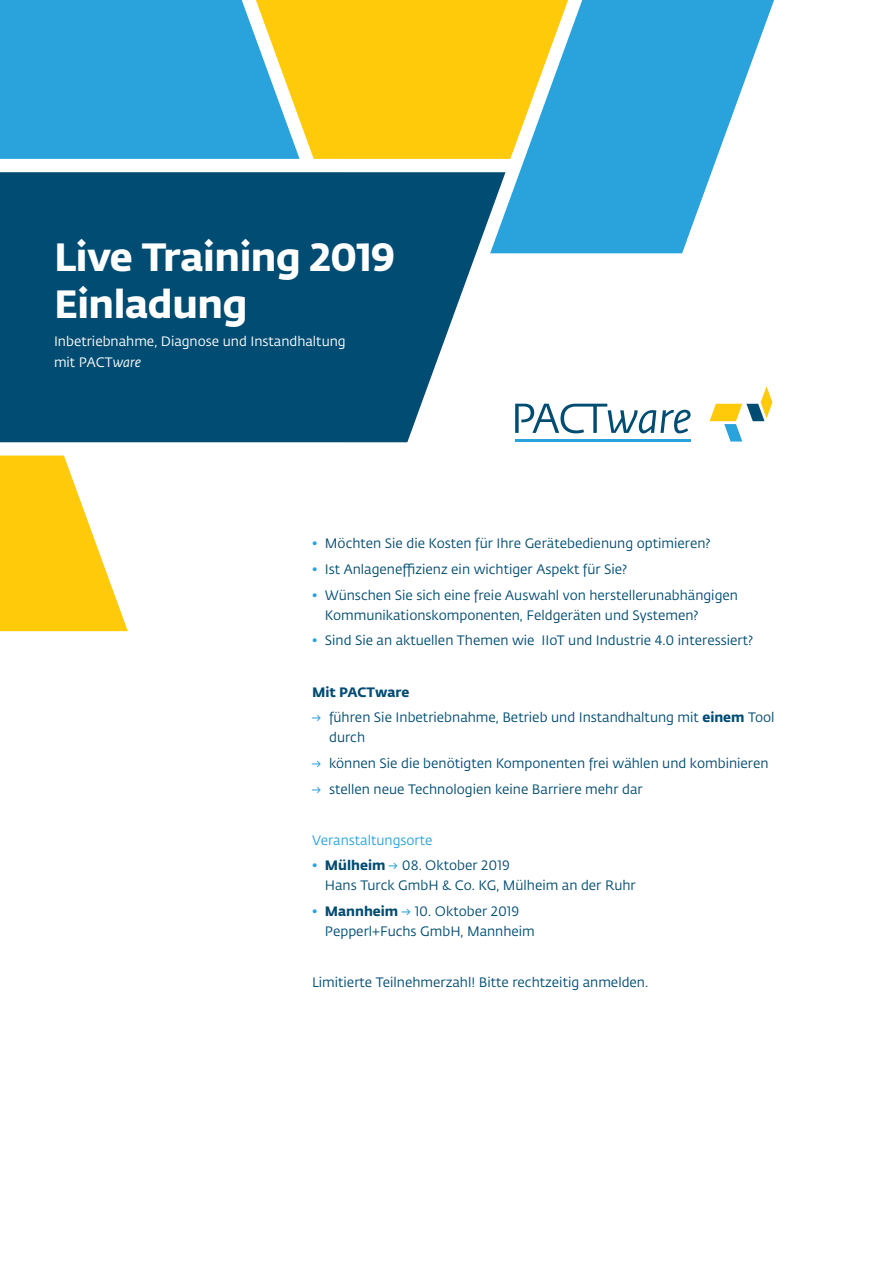
<style>
.page{position:relative;width:893px;height:1263px;background:#fff}
.page>*{position:absolute;margin:0;border:0;box-sizing:border-box;transform-origin:0 0}
.Headline_1{font:700 39px "Fedra Sans Pro";letter-spacing:-.01em;color:#fff}
.Fließtext{font:13.5px/20.2px "Fedra Sans Pro";color:#004c72}
.Fließtext-2{font:13.5px/20.2px "Fedra Sans Pro";color:#fff}
.Fließtext-3{font:13.5px "Fedra Sans Pro";color:#2aa2db}
.Fließtext-4{font:700 13.5px "Fedra Sans Pro";color:#004c72}
.s1{font-style:italic}
.s2{color:#2aa2db}
.s3{font-weight:700}
</style>
<div class="page">
<svg style="left:0;top:455px;width:128px;height:176px"></svg>
<svg style="left:0;top:172px;width:505px;height:270px;background:#175c7e"></svg>
<svg style="left:490px;top:0;width:284px;height:253px;fill:#2aa2db"></svg>
<svg style="left:300px;top:0;width:268px;height:159px;background:#f1ca23"></svg>
<svg style="left:0;top:0;width:300px;height:159px;background:#3ea8d0"></svg>
<svg style="left:515px;top:404px;width:176px;height:29px"></svg>
<hr style="left:515px;top:439px;width:176px;height:2px;background:#2aa2db">
<svg style="left:710px;top:386px;width:62px;height:55px"></svg>
<p class="Headline_1" style="left:54px;top:226px;width:343px">Live Training 2019</p>
<p class="Headline_1" style="left:54px;top:273px;width:195px">Einladung</p>
<p class="Fließtext-2" style="left:54px;top:331px;width:293px">Inbetriebnahme, Diagnose und Instandhaltung mit PACT<span class="s1">ware</span></p>
<p class="Fließtext" style="left:312px;top:533px;width:400px"><span class="s2">•</span> Möchten Sie die Kosten für Ihre Gerätebedienung optimieren?</p>
<p class="Fließtext" style="left:312px;top:559px;width:317px"><span class="s2">•</span> Ist Anlageneffizienz ein wichtiger Aspekt für Sie?</p>
<p class="Fließtext" style="left:325px;top:584px;width:415px;text-indent:-13px"><span class="s2">•</span> Wünschen Sie sich eine freie Auswahl von herstellerunabhängigen<br>Kommunikationskomponenten, Feldgeräten und Systemen?</p>
<p class="Fließtext" style="left:312px;top:630px;width:443px"><span class="s2">•</span> Sind Sie an aktuellen Themen wie IIoT und Industrie 4.0 interessiert?</p>
<p class="Fließtext-4" style="left:312px;top:681px;width:99px">Mit PACTware</p>
<p class="Fließtext" style="left:329px;top:707px;width:447px;text-indent:-17px"><span class="s2">→</span> führen Sie Inbetriebnahme, Betrieb und Instandhaltung mit <span class="s3">einem</span> Tool durch</p>
<p class="Fließtext" style="left:312px;top:753px;width:458px"><span class="s2">→</span> können Sie die benötigten Komponenten frei wählen und kombinieren</p>
<p class="Fließtext" style="left:312px;top:778px;width:332px"><span class="s2">→</span> stellen neue Technologien keine Barriere mehr dar</p>
<p class="Fließtext-3" style="left:312px;top:830px;width:122px">Veranstaltungsorte</p>
<p class="Fließtext" style="left:325px;top:855px;width:312px;text-indent:-13px"><span class="s2">•</span> <span class="s3">Mülheim</span> <span class="s2">→</span> 08. Oktober 2019<br>Hans Turck GmbH &amp; Co. KG, Mülheim an der Ruhr</p>
<p class="Fließtext" style="left:325px;top:901px;width:212px;text-indent:-13px"><span class="s2">•</span> <span class="s3">Mannheim</span> <span class="s2">→</span> 10. Oktober 2019<br>Pepperl+Fuchs GmbH, Mannheim</p>
<p class="Fließtext" style="left:312px;top:972px;width:338px">Limitierte Teilnehmerzahl! Bitte rechtzeitig anmelden.</p>
</div>
